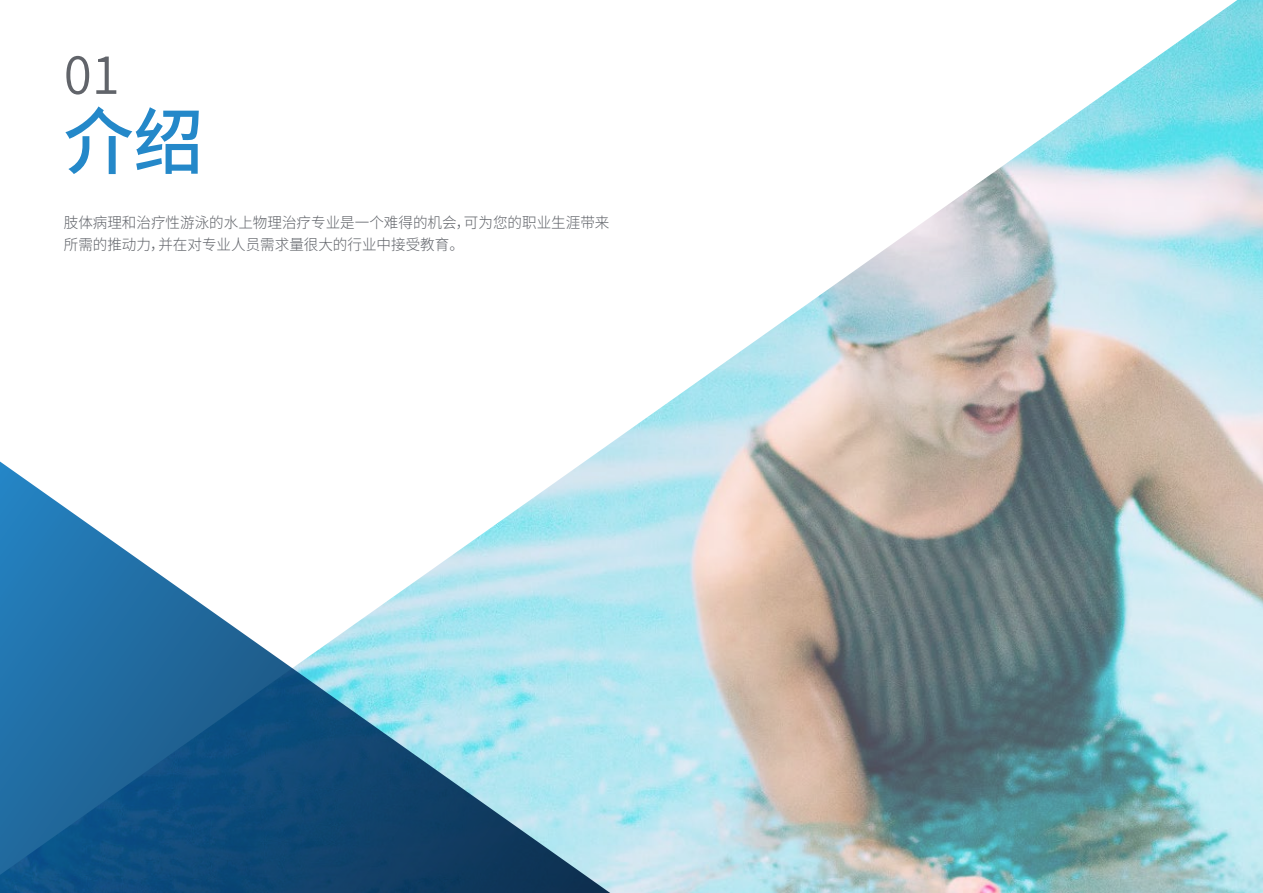
<style>
.page{position:relative;width:1263px;height:893px;background:#fff}
.page>*{position:absolute;margin:0;border:0;box-sizing:border-box;transform-origin:0 0}
.t1{font:500 72px "Source Han Sans CN";color:#2488c9}
.t2{font:52.5px "Source Han Sans CN";color:#61646a}
.t3{font:300 15px/21.8px "Source Han Sans CN";color:#61646a}
</style>
<div class="page">
<img style="left:607px;top:0;width:656px;height:893px">
<svg style="left:0;top:446px;width:640px;height:447px"></svg>
<h2 class="t2" style="left:64px;top:45px;width:57px">01</h2>
<h1 class="t1" style="left:64px;top:101px;width:141px">介绍</h1>
<p class="t3" style="left:64px;top:212px;width:547px">肢体病理和治疗性游泳的水上物理治疗专业是一个难得的机会，可为您的职业生涯带来所需的推动力，并在对专业人员需求量很大的行业中接受教育。</p>
</div>
